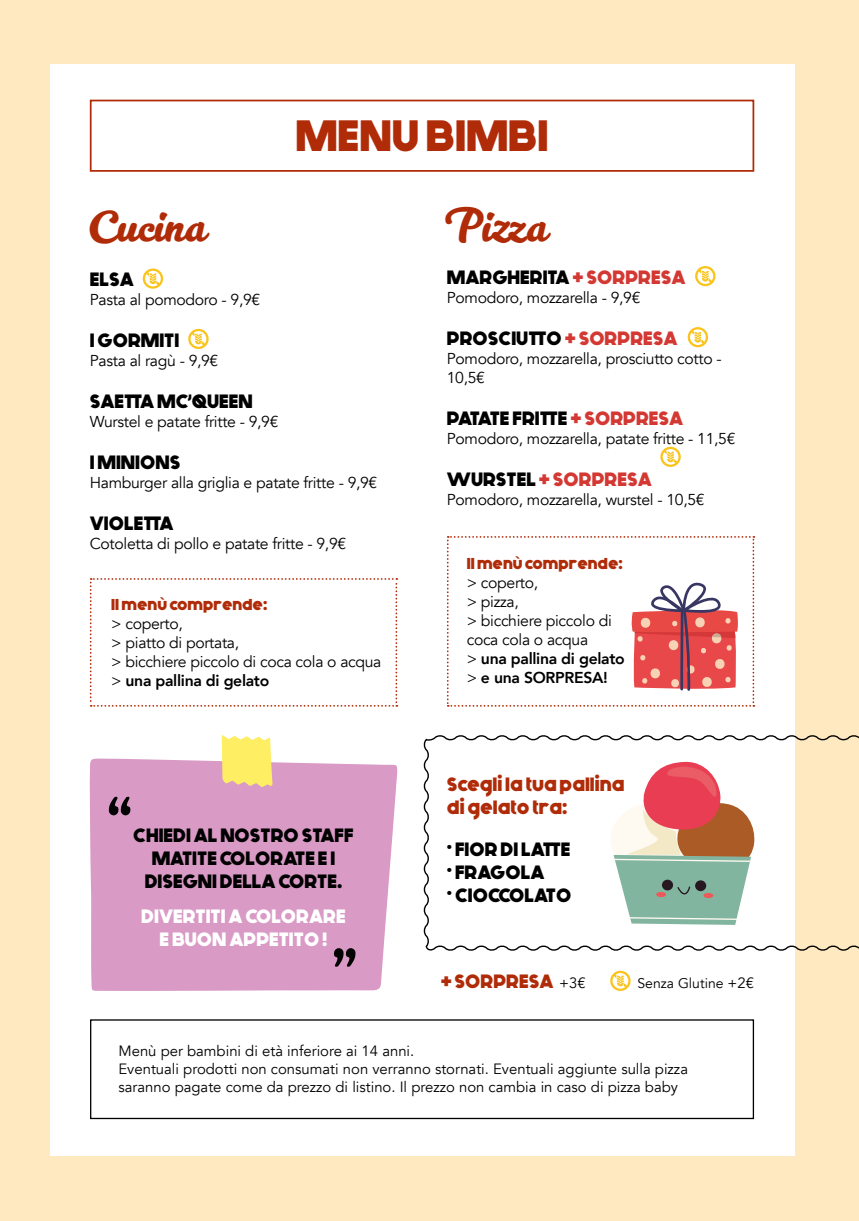
<style>
.page{position:relative;width:859px;height:1221px;background:#fff}
.page>*{position:absolute;margin:0;border:0;box-sizing:border-box;transform-origin:0 0}
.t1{font:43.75px "Kitten Swash";color:#b02b08}
.t2{font:700 43.75px "Generica";color:#b02b08}
.t3{font:700 19.25px/23.1px "Generica";color:#000;text-align:center}
.t4{font:700 19.25px/23.1px "Generica";color:#b02b08}
.t5{font:700 19.25px/23.1px "Generica";color:#fff;text-align:center}
.t6{font:700 19.25px "Generica";color:#d43833}
.t7{font:15.75px/18.9px "Avenir";letter-spacing:-.02em;color:#000}
.t8{font:700 15.75px "Generica";color:#b02b08}
.t9{font:14.88px/17.8px "Avenir";color:#000}
.t10{font:14px "Avenir";color:#000}
.s1{font-weight:800}
.s2{color:#d43833}
.s3{color:#000}
.s4{font-family:"Avenir";font-weight:400;font-size:14.88px;color:#000}
.s5{font-size:14.88px}
</style>
<div class="page">
<div style="left:0;top:0;width:858px;height:1220px;background:#ffe9c0"></div>
<div style="left:50px;top:64px;width:744px;height:1091px;background:#fff"></div>
<div style="left:90px;top:1019px;width:663px;height:100px;border:1px solid #000"></div>
<div style="left:90px;top:100px;width:664px;height:72px;border:2px solid #b02b08"></div>
<svg style="left:90px;top:578px;width:307px;height:128px"></svg>
<svg style="left:446px;top:536px;width:308px;height:170px"></svg>
<div style="left:90px;top:758px;width:307px;height:232px;background:#d99ac5"></div>
<svg style="left:222px;top:735px;width:50px;height:52px;background:#fae975"></svg>
<svg style="left:333px;top:948px;width:22px;height:18px"></svg>
<svg style="left:109px;top:796px;width:22px;height:19px"></svg>
<svg style="left:143px;top:268px;width:20px;height:21px"></svg>
<svg style="left:188px;top:329px;width:20px;height:20px"></svg>
<svg style="left:695px;top:266px;width:20px;height:20px"></svg>
<svg style="left:687px;top:327px;width:20px;height:20px"></svg>
<svg style="left:660px;top:447px;width:20px;height:20px"></svg>
<svg style="left:610px;top:970px;width:20px;height:20px"></svg>
<svg style="left:423px;top:733px;width:435px;height:219px"></svg>
<h1 class="t2" style="left:295px;top:109px;width:254px">MENU BIMBI</h1>
<h1 class="t1" style="left:90px;top:200px;width:119px">Cucina</h1>
<h1 class="t1" style="left:446px;top:200px;width:103px">Pizza</h1>
<p class="t3" style="left:90px;top:268px;width:46px">ELSA</p>
<p class="t7" style="left:90px;top:290px;width:172px">Pasta al pomodoro - 9,9€</p>
<p class="t3" style="left:90px;top:329px;width:91px">I GORMITI</p>
<p class="t7" style="left:90px;top:351px;width:130px">Pasta al ragù - 9,9€</p>
<p class="t3" style="left:90px;top:390px;width:164px">SAETTA MC’QUEEN</p>
<p class="t7" style="left:90px;top:412px;width:190px">Wurstel e patate fritte - 9,9€</p>
<p class="t3" style="left:90px;top:451px;width:92px">I MINIONS</p>
<p class="t7" style="left:90px;top:473px;width:289px">Hamburger alla griglia e patate fritte - 9,9€</p>
<p class="t3" style="left:90px;top:512px;width:85px">VIOLETTA</p>
<p class="t7" style="left:90px;top:534px;width:258px">Cotoletta di pollo e patate fritte - 9,9€</p>
<p class="t8" style="left:111px;top:595px;width:157px">Il menù comprende:</p>
<p class="t7" style="left:111px;top:614px;width:271px">&gt; coperto,<br>&gt; piatto di portata,<br>&gt; bicchiere piccolo di coca cola o acqua &gt; <span class="s1">una pallina di gelato</span></p>
<p class="t3" style="left:133px;top:824px;width:222px">CHIEDI AL NOSTRO STAFF<br>MATITE COLORATE E I<br>DISEGNI DELLA CORTE.</p>
<p class="t5" style="left:141px;top:905px;width:206px">DIVERTITI A COLORARE<br>E BUON APPETITO !</p>
<p class="t3" style="left:446px;top:266px;width:240px">MARGHERITA <span class="s2">+ SORPRESA</span></p>
<p class="t7" style="left:446px;top:288px;width:195px">Pomodoro, mozzarella - 9,9€</p>
<p class="t3" style="left:446px;top:327px;width:232px">PROSCIUTTO <span class="s2">+ SORPRESA</span></p>
<p class="t7" style="left:446px;top:349px;width:276px">Pomodoro, mozzarella, prosciutto cotto -<br>10,5€</p>
<p class="t3" style="left:446px;top:407px;width:238px">PATATE FRITTE <span class="s2">+ SORPRESA</span></p>
<p class="t7" style="left:446px;top:429px;width:290px">Pomodoro, mozzarella, patate fritte - 11,5€</p>
<p class="t6" style="left:446px;top:467px;width:206px"><span class="s3">WURSTEL</span> + SORPRESA</p>
<p class="t7" style="left:446px;top:490px;width:259px">Pomodoro, mozzarella, wurstel - 10,5€</p>
<p class="t8" style="left:466px;top:554px;width:157px">Il menù comprende:</p>
<p class="t7" style="left:466px;top:573px;width:159px">&gt; coperto,<br>&gt; pizza,<br>&gt; bicchiere piccolo di coca cola o acqua<br>&gt; <span class="s1">una pallina di gelato </span>&gt; <span class="s1">e una SORPRESA!</span></p>
<p class="t4" style="left:447px;top:773px;width:179px">Scegli la tua pallina di gelato tra:</p>
<p class="t3" style="left:447px;top:838px;width:125px">• FIOR DI LATTE</p>
<p class="t3" style="left:447px;top:861px;width:99px">• FRAGOLA</p>
<p class="t3" style="left:447px;top:884px;width:126px">• CIOCCOLATO</p>
<p class="t4" style="left:440px;top:969px;width:146px">+ SORPRESA <span class="s4">+3€</span></p>
<p class="t10" style="left:637px;top:974px;width:118px">Senza Glutine <span class="s5">+2€</span></p>
<p class="t9" style="left:118px;top:1042px;width:571px">Menù per bambini di età inferiore ai 14 anni.<br>Eventuali prodotti non consumati non verranno stornati. Eventuali aggiunte sulla pizza saranno pagate come da prezzo di listino. Il prezzo non cambia in caso di pizza baby</p>
</div>
